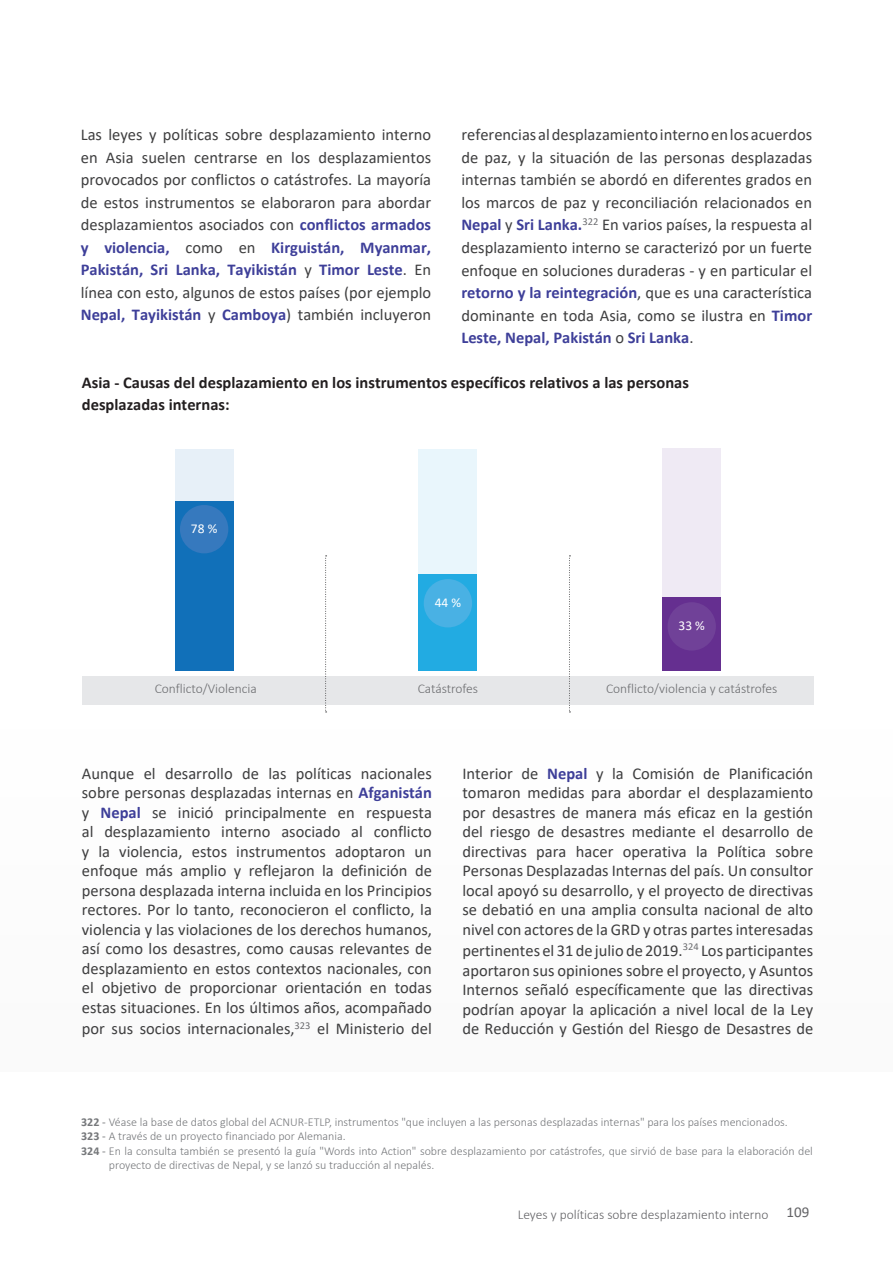
<style>
.page{position:relative;width:893px;height:1263px;background:#fff}
.page>*{position:absolute;margin:0;border:0;box-sizing:border-box;transform-origin:0 0}
.t1{font:16.5px/19.5px "Calibri";color:#3e3e3f;text-align:justify}
.t2{font:700 16.5px/21.6px "Calibri";color:#231f20}
.t3{font:300 13.5px "Calibri";color:#6c6d70}
.t4{font:300 13.5px "Calibri";color:#636366}
.t5{font:13.5px "Calibri";color:#fff}
.footnote{font:300 12px/14.4px "Calibri";color:#76787b}
.s1{font-weight:700;color:#3e3f99}
.s2{font-weight:700}
.s3{font-weight:400}
</style>
<div class="page">
<div style="left:0;top:729px;width:893px;height:342px;background:#fafafa"></div>
<div style="left:175px;top:449px;width:58px;height:221px;background:#e7f0f8"></div>
<div style="left:419px;top:449px;width:58px;height:221px;background:#e9f6fc"></div>
<div style="left:662px;top:448px;width:59px;height:222px;background:#efeaf4"></div>
<div style="left:82px;top:676px;width:732px;height:28px;background:#e6e7e9"></div>
<div style="left:175px;top:501px;width:58px;height:169px;background:#1170b9"></div>
<div style="left:419px;top:574px;width:58px;height:96px;background:#22abe2"></div>
<div style="left:662px;top:597px;width:59px;height:73px;background:#652f90"></div>
<div style="left:180px;top:505px;width:48px;height:48px;background:#3679be;border-radius:50%"></div>
<div style="left:424px;top:579px;width:48px;height:48px;background:#49b1e4;border-radius:50%"></div>
<div style="left:667px;top:602px;width:49px;height:49px;background:#704198;border-radius:50%"></div>
<svg style="left:569px;top:555px;width:1px;height:157px"></svg>
<svg style="left:325px;top:555px;width:2px;height:157px"></svg>
<p class="t1" style="left:81px;top:123px;width:352px;line-height:22.5px">Las leyes y políticas sobre desplazamiento interno en Asia suelen centrarse en los desplazamientos provocados por conflictos o catástrofes. La mayoría de estos instrumentos se elaboraron para abordar desplazamientos asociados con <span class="s1">conflictos armados y violencia,</span> como en <span class="s1">Kirguistán, Myanmar, Pakistán, Sri Lanka, Tayikistán</span> y <span class="s1">Timor Leste</span>. En línea con esto, algunos de estos países (por ejemplo <span class="s1">Nepal, Tayikistán</span> y <span class="s1">Camboya</span>) también incluyeron</p>
<p class="t1" style="left:461px;top:123px;width:352px;line-height:22.5px">referencias al desplazamiento interno en los acuerdos de paz, y la situación de las personas desplazadas internas también se abordó en diferentes grados en los marcos de paz y reconciliación relacionados en <span class="s1">Nepal</span> y <span class="s1">Sri Lanka.</span><sup>322</sup> En varios países, la respuesta al desplazamiento interno se caracterizó por un fuerte enfoque en soluciones duraderas - y en particular el <span class="s1">retorno y la reintegración</span>, que es una característica dominante en toda Asia, como se ilustra en <span class="s1">Timor Leste, Nepal, Pakistán</span> o <span class="s1">Sri Lanka</span>.</p>
<p class="t2" style="left:82px;top:372px;width:609px">Asia - Causas del desplazamiento en los instrumentos específicos relativos a las personas desplazadas internas:</p>
<p class="t5" style="left:191px;top:519px;width:28px">78 %</p>
<p class="t5" style="left:435px;top:593px;width:28px">44 %</p>
<p class="t5" style="left:678px;top:616px;width:28px">33 %</p>
<p class="t3" style="left:155px;top:680px;width:104px">Conflicto/Violencia</p>
<p class="t3" style="left:418px;top:680px;width:62px">Catástrofes</p>
<p class="t3" style="left:606px;top:680px;width:173px">Conflicto/violencia y catástrofes</p>
<p class="t1" style="left:82px;top:763px;width:352px">Aunque el desarrollo de las políticas nacionales sobre personas desplazadas internas en <span class="s1">Afganistán </span>y <span class="s1">Nepal</span> se inició principalmente en respuesta al desplazamiento interno asociado al conflicto y la violencia, estos instrumentos adoptaron un enfoque más amplio y reflejaron la definición de persona desplazada interna incluida en los Principios rectores. Por lo tanto, reconocieron el conflicto, la violencia y las violaciones de los derechos humanos, así como los desastres, como causas relevantes de desplazamiento en estos contextos nacionales, con el objetivo de proporcionar orientación en todas estas situaciones. En los últimos años, acompañado</p>
<p class="t1" style="left:82px;top:1019px;width:352px">por sus socios internacionales,<sup>323</sup> el Ministerio del</p>
<p class="t1" style="left:462px;top:763px;width:352px">Interior de <span class="s1">Nepal</span> y la Comisión de Planificación tomaron medidas para abordar el desplazamiento por desastres de manera más eficaz en la gestión del riesgo de desastres mediante el desarrollo de directivas para hacer operativa la Política sobre Personas Desplazadas Internas del país. Un consultor local apoyó su desarrollo, y el proyecto de directivas se debatió en una amplia consulta nacional de alto nivel con actores de la GRD y otras partes interesadas</p>
<p class="t1" style="left:462px;top:941px;width:352px">pertinentes el 31 de julio de 2019.<sup>324</sup> Los participantes aportaron sus opiniones sobre el proyecto, y Asuntos Internos señaló específicamente que las directivas podrían apoyar la aplicación a nivel local de la Ley de Reducción y Gestión del Riesgo de Desastres de</p>
<p class="footnote" style="left:81px;top:1115px;width:708px"><span class="s2">322</span> <span class="s3">-</span> Véase la base de datos global del ACNUR-ETLP, instrumentos "que incluyen a las personas desplazadas internas" para los países mencionados.</p>
<p class="footnote" style="left:81px;top:1129px;width:266px"><span class="s2">323</span> <span class="s3">-</span> A través de un proyecto financiado por Alemania.</p>
<p class="footnote" style="left:109px;top:1143px;width:706px;text-indent:-28px"><span class="s2">324</span> <span class="s3">-</span> En la consulta también se presentó la guía "Words into Action" sobre desplazamiento por catástrofes, que sirvió de base para la elaboración del proyecto de directivas de Nepal, y se lanzó su traducción al nepalés.</p>
<p class="t4" style="left:518px;top:1206px;width:293px">Leyes y políticas sobre desplazamiento interno <sup>109</sup></p>
</div>
